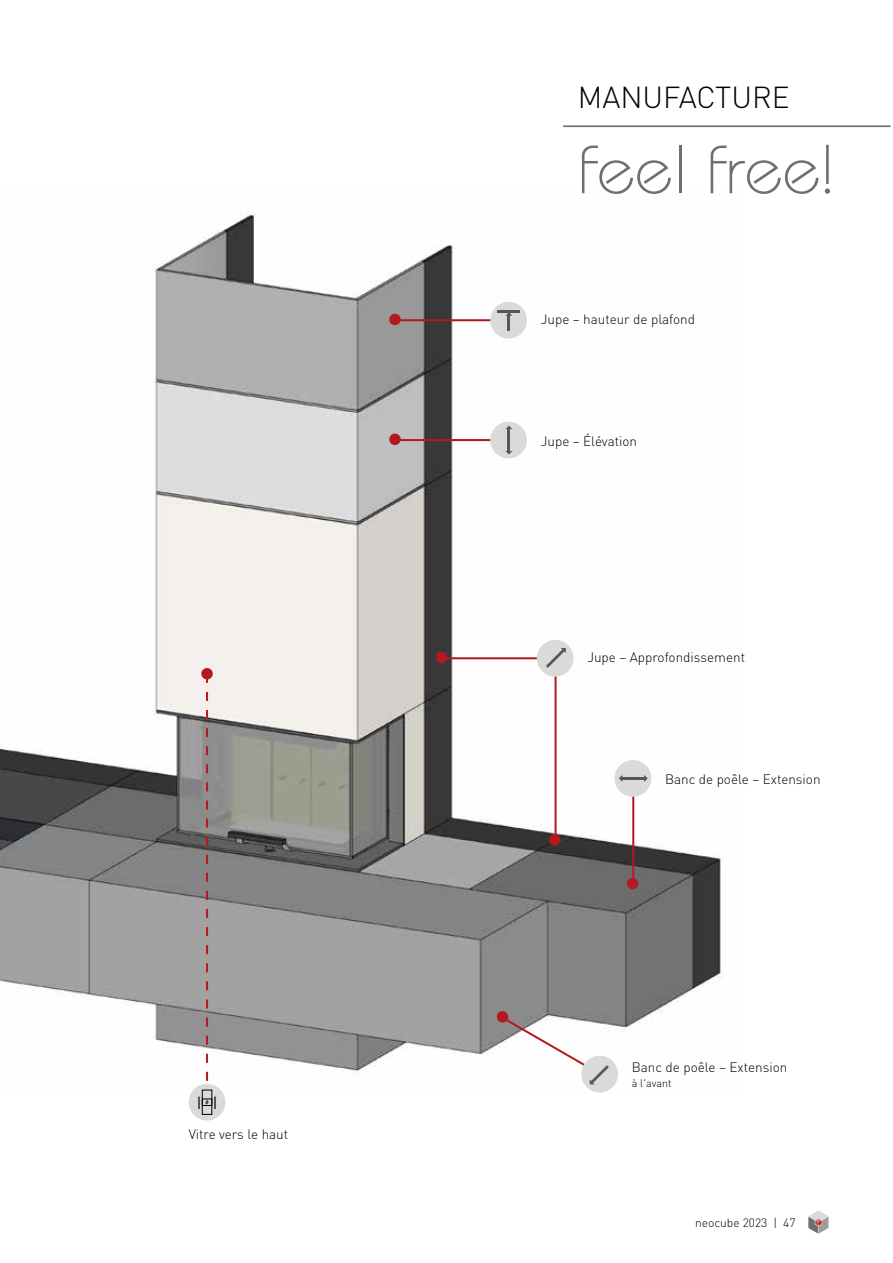
<style>
.page{position:relative;width:893px;height:1263px;background:#fff}
.page>*{position:absolute;margin:0;border:0;box-sizing:border-box;transform-origin:0 0}
.t1{font:300 68.1px "Bauhaus Pro";color:#706f6f}
.t2{font:300 30px "DINOT";color:#000}
.t3{font:300 13.5px "DINOT";color:#000}
.t4{font:300 12px "DINOT";color:#000}
.t5{font:300 10.8px "DINOT";color:#000}
</style>
<div class="page">
<img style="left:0;top:212px;width:722px;height:880px">
<hr style="left:395px;top:319px;width:114px;height:2px;background:#b41920">
<hr style="left:395px;top:439px;width:114px;height:2px;background:#b41920">
<hr style="left:442px;top:657px;width:113px;height:2px;background:#b41920">
<hr style="left:555px;top:672px;width:2px;height:168px;background:#b41920">
<hr style="left:632px;top:778px;width:2px;height:105px;background:#b41920">
<div style="left:389px;top:314px;width:12px;height:11px;background:#b41920;border-radius:50%"></div>
<div style="left:389px;top:434px;width:12px;height:11px;background:#b41920;border-radius:50%"></div>
<div style="left:201px;top:668px;width:12px;height:11px;background:#b41920;border-radius:50%"></div>
<div style="left:436px;top:652px;width:11px;height:11px;background:#b41920;border-radius:50%"></div>
<div style="left:549px;top:834px;width:12px;height:12px;background:#b41920;border-radius:50%"></div>
<div style="left:627px;top:878px;width:11px;height:11px;background:#b41920;border-radius:50%"></div>
<div style="left:490px;top:302px;width:37px;height:37px;background:#dadada;border-radius:50%"></div>
<svg style="left:505px;top:312px;width:7px;height:19px"></svg>
<hr style="left:498px;top:310px;width:22px;height:2px;background:#575756">
<div style="left:189px;top:1084px;width:36px;height:36px;background:#dadada;border-radius:50%"></div>
<div style="left:202px;top:1090px;width:10px;height:24px;border:1px solid #000"></div>
<svg style="left:197px;top:674px;width:20px;height:434px;background:#a59c9c"></svg>
<div style="left:581px;top:1056px;width:37px;height:36px;background:#dadada;border-radius:50%"></div>
<svg style="left:496px;top:1010px;width:113px;height:74px"></svg>
<div style="left:614px;top:760px;width:37px;height:37px;background:#dadada;border-radius:50%"></div>
<hr style="left:621px;top:777px;width:24px;height:3px;background:#575756">
<svg style="left:619px;top:775px;width:3px;height:7px"></svg>
<svg style="left:644px;top:775px;width:4px;height:7px"></svg>
<div style="left:537px;top:640px;width:37px;height:37px;background:#dadada;border-radius:50%"></div>
<svg style="left:546px;top:648px;width:20px;height:20px"></svg>
<div style="left:490px;top:422px;width:37px;height:36px;background:#dadada;border-radius:50%"></div>
<hr style="left:508px;top:429px;width:2px;height:23px;background:#575756">
<svg style="left:505px;top:451px;width:7px;height:3px"></svg>
<svg style="left:505px;top:426px;width:7px;height:3px"></svg>
<hr style="left:563px;top:125px;width:328px;height:2px;background:#706f6f">
<svg style="left:808px;top:1210px;width:20px;height:24px"></svg>
<p class="t3" style="left:189px;top:1125px;width:101px">Vitre vers le haut</p>
<h2 class="t2" style="left:578px;top:79px;width:213px">MANUFACTURE</h2>
<h1 class="t1" style="left:578px;top:130px;width:259px">feel free!</h1>
<p class="t3" style="left:541px;top:311px;width:156px">Jupe – hauteur de plafond</p>
<p class="t3" style="left:541px;top:433px;width:98px">Jupe – Élévation</p>
<p class="t3" style="left:587px;top:649px;width:159px">Jupe – Approfondissement</p>
<p class="t3" style="left:665px;top:770px;width:157px">Banc de poêle – Extension</p>
<p class="t3" style="left:632px;top:1059px;width:157px">Banc de poêle – Extension</p>
<p class="t5" style="left:632px;top:1076px;width:41px">à l'avant</p>
<p class="t4" style="left:695px;top:1215px;width:102px">neocube 2023 | 47</p>
</div>
